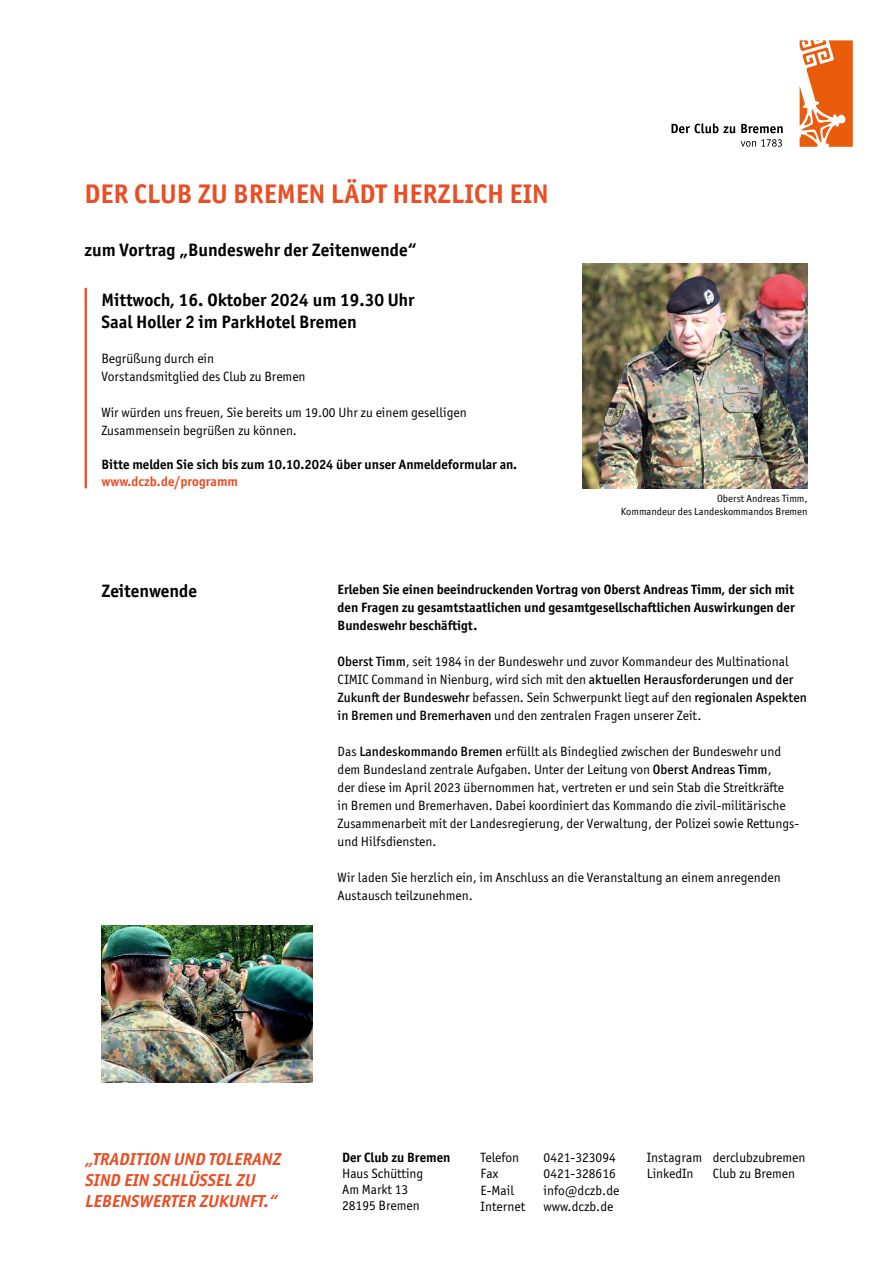
<style>
.page{position:relative;width:893px;height:1263px;background:#fff}
.page>*{position:absolute;margin:0;border:0;box-sizing:border-box;transform-origin:0 0}
.t1{font:700 27px "Officina Sans ITC Pro";color:#e94e24}
.t2{font:700 18px/22.5px "Officina Sans ITC Pro";color:#000}
.t3{font:italic 700 17.25px/20.9px "Officina Sans ITC Pro";color:#e94e24}
.t4{font:13.5px/18px "Officina Sans ITC Pro";color:#000}
.t5{font:700 13.5px/18px "Officina Sans ITC Pro";color:#000;text-align:justify}
.t6{font:700 13.5px "Officina Sans ITC Pro";color:#e94e24}
.t7{font:10.5px/13.5px "Officina Sans ITC Pro";color:#000;text-align:right}
.s1{font-weight:500}
</style>
<div class="page">
<svg style="left:671px;top:123px;width:64px;height:10px"></svg>
<svg style="left:741px;top:124px;width:42px;height:9px"></svg>
<svg style="left:741px;top:139px;width:41px;height:8px"></svg>
<svg style="left:800px;top:40px;width:53px;height:107px"></svg>
<hr style="left:85px;top:289px;width:2px;height:198px;background:#e94e24">
<img style="left:582px;top:263px;width:225px;height:226px">
<img style="left:101px;top:925px;width:212px;height:157px">
<h1 class="t1" style="left:85px;top:177px;width:466px">DER CLUB ZU BREMEN LÄDT HERZLICH EIN</h1>
<h2 class="t2" style="left:85px;top:238px;width:334px">zum Vortrag „Bundeswehr der Zeitenwende“</h2>
<h2 class="t2" style="left:101px;top:288px;width:315px">Mittwoch, 16. Oktober 2024 um 19.30 Uhr<br>Saal Holler 2 im ParkHotel Bremen</h2>
<p class="t4" style="left:101px;top:349px;width:206px">Begrüßung durch ein<br>Vorstandsmitglied des Club zu Bremen</p>
<p class="t4" style="left:101px;top:403px;width:367px">Wir würden uns freuen, Sie bereits um 19.00 Uhr zu einem geselligen<br>Zusammensein begrüßen zu können.</p>
<p class="t5" style="left:101px;top:455px;width:417px">Bitte melden Sie sich bis zum 10.10.2024 über unser Anmeldeformular an.</p>
<p class="t6" style="left:101px;top:473px;width:138px">www.dczb.de/programm</p>
<p class="t7" style="left:621px;top:492px;width:188px">Oberst Andreas Timm,<br>Kommandeur des Landeskommandos Bremen</p>
<h2 class="t2" style="left:101px;top:579px;width:97px">Zeitenwende</h2>
<p class="t5" style="left:338px;top:580px;width:459px">Erleben Sie einen beeindruckenden Vortrag von Oberst Andreas Timm, der sich mit den Fragen zu gesamtstaatlichen und gesamtgesellschaftlichen Auswirkungen der Bundeswehr beschäftigt.</p>
<p class="t4" style="left:338px;top:652px;width:471px"><span class="s1">Oberst Timm</span>, seit 1984 in der Bundeswehr und zuvor Kommandeur des Multinational CIMIC Command in Nienburg, wird sich mit den <span class="s1">aktuellen Herausforderungen und der Zukunft der Bundeswehr</span> befassen. Sein Schwerpunkt liegt auf den <span class="s1">regionalen Aspekten in Bremen und Bremerhaven</span> und den zentralen Fragen unserer Zeit.</p>
<p class="t4" style="left:338px;top:742px;width:463px">Das <span class="s1">Landeskommando Bremen</span> erfüllt als Bindeglied zwischen der Bundeswehr und dem Bundesland zentrale Aufgaben. Unter der Leitung von <span class="s1">Oberst Andreas Timm</span>,<br>der diese im April 2023 übernommen hat, vertreten er und sein Stab die Streitkräfte<br>in Bremen und Bremerhaven. Dabei koordiniert das Kommando die zivil-militärische Zusammenarbeit mit der Landesregierung, der Verwaltung, der Polizei sowie Rettungs&shy;und Hilfsdiensten.</p>
<p class="t4" style="left:338px;top:868px;width:445px">Wir laden Sie herzlich ein, im Anschluss an die Veranstaltung an einem anregenden<br>Austausch teilzunehmen.</p>
<p class="t5" style="left:342px;top:1148px;width:110px">Der Club zu Bremen</p>
<p class="t4" style="left:342px;top:1165px;width:83px;line-height:16.2px">Haus Schütting<br>Am Markt 13<br>28195 Bremen</p>
<p class="t3" style="left:85px;top:1148px;width:201px">„TRADITION UND TOLERANZ<br>SIND EIN SCHLÜSSEL ZU<br>LEBENSWERTER ZUKUNFT.“</p>
<p class="t4" style="left:481px;top:1148px;width:40px">Telefon</p>
<p class="t4" style="left:544px;top:1148px;width:74px">0421-323094</p>
<p class="t4" style="left:481px;top:1165px;width:20px">Fax</p>
<p class="t4" style="left:544px;top:1165px;width:74px">0421-328616</p>
<p class="t4" style="left:481px;top:1181px;width:35px">E-Mail</p>
<p class="t4" style="left:544px;top:1181px;width:77px">info@dczb.de</p>
<p class="t4" style="left:481px;top:1197px;width:46px">Internet</p>
<p class="t4" style="left:544px;top:1197px;width:71px">www.dczb.de</p>
<p class="t4" style="left:647px;top:1149px;width:160px;line-height:16.2px">Instagram derclubzubremen<br>LinkedIn</p>
<p class="t4" style="left:713px;top:1165px;width:84px">Club zu Bremen</p>
</div>
